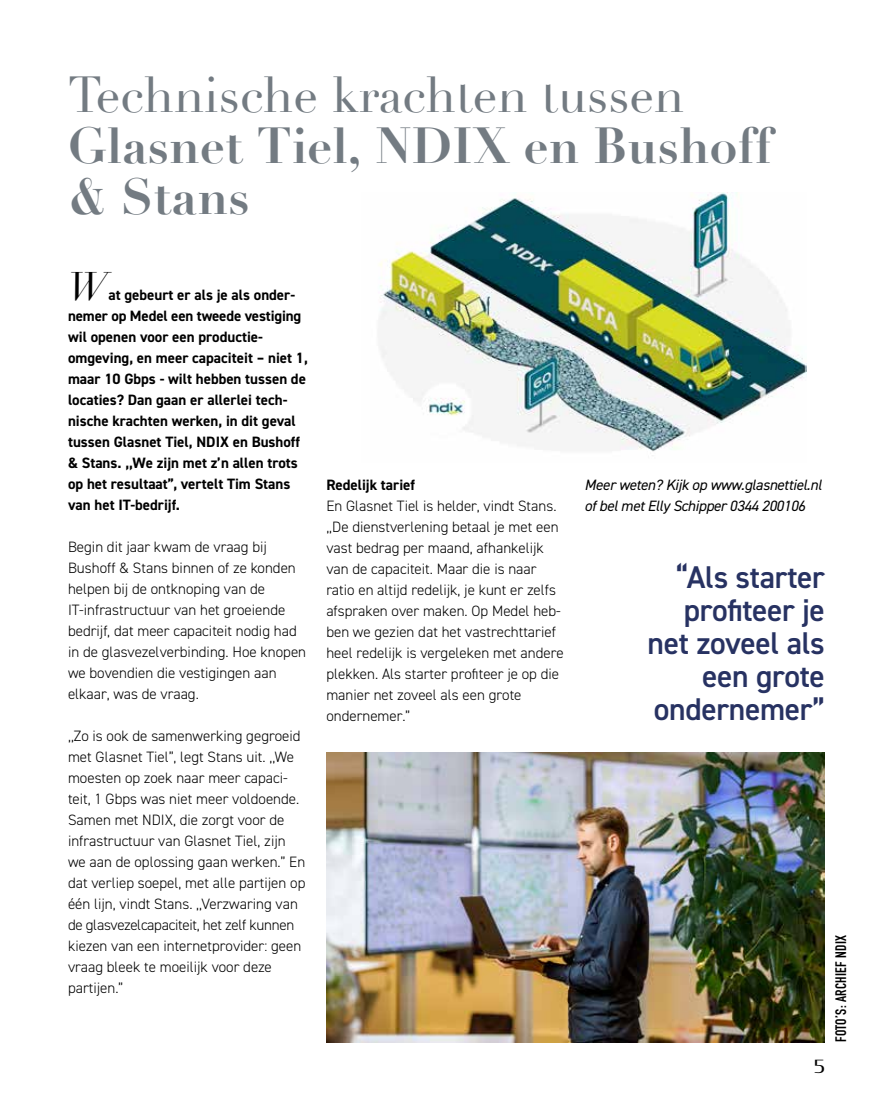
<style>
.page{position:relative;width:893px;height:1106px;background:#fff}
.page>*{position:absolute;margin:0;border:0;box-sizing:border-box;transform-origin:0 0}
.t1{font:700 49.5px/51px "Didot";color:#737b82}
.t2{font:49.5px "Didot";color:#737b82}
.t3{font:italic 39px "Didot";color:#000}
.t4{font:600 31.5px/33px "DIN2014";letter-spacing:-.01em;color:#273262;text-align:right}
.t5{font:18px "Condor";color:#000}
.t6{font:300 15px/21px "DIN2014";color:#000}
.t7{font:700 15px/21px "DIN2014";color:#000}
.t8{font:italic 15px/21px "DIN2014";letter-spacing:-.02em;color:#000}
.t9{font:700 15px "DIN Condensed";letter-spacing:.02em;color:#000}
</style>
<div class="page">
<img style="left:326px;top:753px;width:498px;height:289px">
<img style="left:379px;top:192px;width:427px;height:264px">
<h1 class="t2" style="left:68px;top:65px;width:618px">Technische krachten tussen</h1>
<h1 class="t1" style="left:68px;top:121px;width:706px">Glasnet Tiel, NDIX en Bushoff &amp; Stans</h1>
<h2 class="t3" style="left:68px;top:262px;width:42px">W</h2>
<p class="t7" style="left:68px;top:284px;width:241px;text-indent:40px">at gebeurt er als je als onder&shy;nemer op Medel een tweede vestiging wil openen voor een productie&shy;omgeving, en meer capaciteit – niet 1, maar 10 Gbps - wilt hebben tussen de locaties? Dan gaan er allerlei tech&shy;nische krachten werken, in dit geval tussen Glasnet Tiel, NDIX en Bushoff &amp; Stans. ,,We zijn met z’n allen trots op het resultaat”, vertelt Tim Stans van het IT-bedrijf.</p>
<p class="t6" style="left:68px;top:536px;width:240px">Begin dit jaar kwam de vraag bij Bushoff &amp; Stans binnen of ze konden helpen bij de ontknoping van de IT-infrastructuur van het groeiende bedrijf, dat meer capaciteit nodig had in de glasvezelverbinding. Hoe knopen we bovendien die vestigingen aan elkaar, was de vraag.</p>
<p class="t6" style="left:68px;top:725px;width:239px">,,Zo is ook de samenwerking gegroeid met Glasnet Tiel”, legt Stans uit. ,,We moesten op zoek naar meer capaci&shy;teit, 1 Gbps was niet meer voldoende.<br>Samen met NDIX, die zorgt voor de infrastructuur van Glasnet Tiel, zijn we aan de oplossing gaan werken.” En dat verliep soepel, met alle partijen op één lijn, vindt Stans. ,,Verzwaring van de glasvezelcapaciteit, het zelf kunnen kiezen van een internetprovider: geen vraag bleek te moeilijk voor deze partijen.”</p>
<p class="t7" style="left:326px;top:474px;width:90px">Redelijk tarief</p>
<p class="t6" style="left:326px;top:495px;width:239px">En Glasnet Tiel is helder, vindt Stans. ,,De dienstverlening betaal je met een vast bedrag per maand, afhankelijk van de capaciteit. Maar die is naar ratio en altijd redelijk, je kunt er zelfs afspraken over maken. Op Medel heb&shy;ben we gezien dat het vastrechttarief heel redelijk is vergeleken met andere plekken. Als starter profiteer je op die manier net zoveel als een grote ondernemer.”</p>
<p class="t8" style="left:585px;top:474px;width:239px">Meer weten? Kijk op www.glasnettiel.nl of bel met Elly Schipper 0344 200106</p>
<h3 class="t4" style="left:648px;top:560px;width:179px">“Als starter profiteer je net zoveel als een grote ondernemer”</h3>
<p class="t5" style="left:814px;top:1055px;width:12px">5</p>
<p class="t9" style="left:831px;top:1042px;width:109px;rotate:-90deg">FOTO’S: ARCHIEF NDIX</p>
</div>
